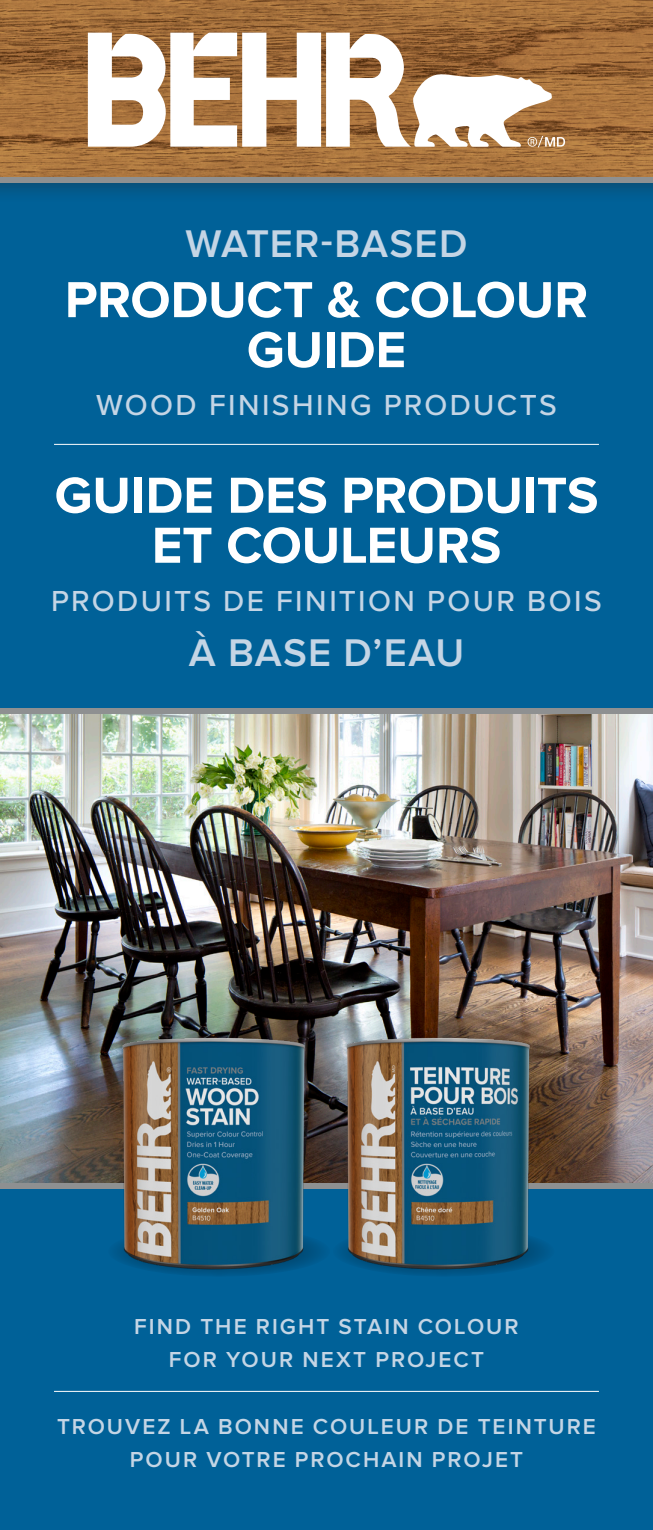
<style>
.page{position:relative;width:653px;height:1530px;background:#fff}
.page>*{position:absolute;margin:0;border:0;box-sizing:border-box;transform-origin:0 0}
.Antiqua_Name{font:700 52.5px/50px "Proxima Nova";color:#fff;text-align:center}
.t1{font:600 40px "Proxima Nova";letter-spacing:.03em;color:#c4d5e5}
.t2{font:500 30px "Proxima Nova";letter-spacing:.08em;color:#c4d5e5}
.t3{font:600 22.5px/32.5px "Proxima Nova";letter-spacing:.09em;color:#c4d5e5;text-align:center}
</style>
<div class="page">
<div style="left:0;top:0;width:652px;height:1530px;background:#006198"></div>
<div style="left:0;top:0;width:652px;height:204px;background:#231f20;opacity:.35"></div>
<img style="left:0;top:0;width:652px;height:177px">
<div style="left:0;top:177px;width:652px;height:6px;background:#8e9091"></div>
<svg style="left:88px;top:33px;width:477px;height:114px;background:#d3beaa"></svg>
<hr style="left:54px;top:444px;width:545px;height:1px;background:#fff">
<hr style="left:54px;top:1391px;width:545px;height:1px;background:#fff">
<img style="left:0;top:714px;width:652px;height:469px">
<div style="left:0;top:1183px;width:652px;height:5px;background:#8e9091"></div>
<div style="left:0;top:709px;width:652px;height:5px;background:#8e9091"></div>
<div style="left:108px;top:1226px;width:222px;height:51px;background:#005b8f;border-radius:50%"></div>
<img style="left:107px;top:1029px;width:214px;height:244px">
<div style="left:332px;top:1226px;width:222px;height:51px;background:#005b8f;border-radius:50%"></div>
<img style="left:332px;top:1029px;width:213px;height:244px">
<p class="t1" style="left:185px;top:225px;width:283px">WATER-BASED</p>
<p class="Antiqua_Name" style="left:65px;top:277px;width:524px">PRODUCT &amp; COLOUR<br>GUIDE</p>
<p class="t2" style="left:96px;top:383px;width:462px">WOOD FINISHING PRODUCTS</p>
<p class="Antiqua_Name" style="left:55px;top:473px;width:545px">GUIDE DES PRODUITS<br>ET COULEURS</p>
<p class="t2" style="left:51px;top:578px;width:552px">PRODUITS DE FINITION POUR BOIS</p>
<p class="t1" style="left:189px;top:635px;width:277px">À BASE D’EAU</p>
<p class="t3" style="left:134px;top:1311px;width:386px">FIND THE RIGHT STAIN COLOUR<br>FOR YOUR NEXT PROJECT</p>
<p class="t3" style="left:57px;top:1411px;width:540px">TROUVEZ LA BONNE COULEUR DE TEINTURE</p>
<p class="t3" style="left:130px;top:1444px;width:394px">POUR VOTRE PROCHAIN PROJET</p>
</div>
